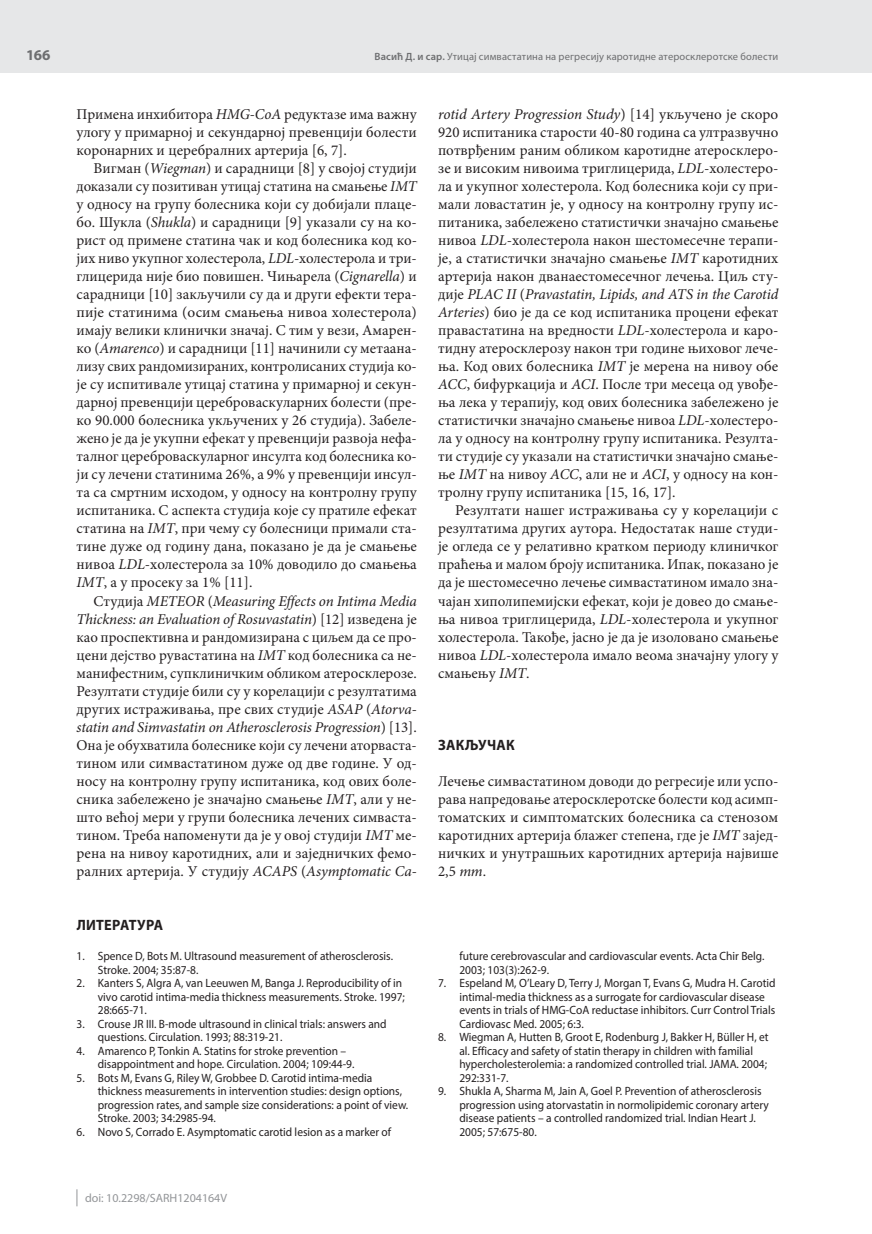
<style>
.page{position:relative;width:872px;height:1234px;background:#fff}
.page>*{position:absolute;margin:0;border:0;box-sizing:border-box;transform-origin:0 0}
.t1{font:15px/18px "Minion Pro";color:#231f20;text-align:justify}
.t2{font:700 15px "Myriad Pro";letter-spacing:.015em;color:#231f20;scale:.95 1}
.t3{font:700 15px "Myriad Pro";color:#6d6e70}
.t4{font:12px/13.5px "Myriad Pro";color:#231f20;scale:.95 1}
.t5{font:12px "Myriad Pro";color:#939598}
.t6{font:10.5px "Myriad Pro";letter-spacing:.015em;color:#6d6e70}
.s1{font-weight:600}
.s2{font-style:italic}
</style>
<div class="page">
<div style="left:0;top:0;width:872px;height:72px;background:#e6e7e8"></div>
<svg style="left:77px;top:1189px;width:1px;height:16px"></svg>
<p class="t3" style="left:26px;top:49px;width:26px">166</p>
<p class="t6" style="left:374px;top:52px;width:405px"><span class="s1">Васић Д. и сар.</span> Утицај симвастатина на регресију каротидне атеросклеротске болести</p>
<p class="t1" style="left:77px;top:107px;width:342px">При ме на ин хи би то ра <span class="s2">HMG-CoA</span> ре дук та зе има ва жну уло гу у при мар ној и се кун дар ној пре вен ци ји бо ле сти ко ро нар них и це ре брал них ар те ри ја [6, 7].</p>
<p class="t1" style="left:77px;top:161px;width:342px;text-indent:17px">Виг ман (<span class="s2">Wi eg man</span>) и са рад ни ци [8] у сво јој сту ди ји до ка за ли су по зи ти ван ути цај ста ти на на сма ње ње <span class="s2">IMT </span>у од но су на гру пу бо ле сни ка ко ји су до би ја ли пла це&shy;бо. Шу кла (<span class="s2">Shu kla</span>) и са рад ни ци [9] ука за ли су на ко&shy;рист од при ме не ста ти на чак и код бо ле сни ка код ко&shy;јих ни во укуп ног хо ле сте ро ла, <span class="s2">LDL</span>-хо ле сте ро ла и три&shy;гли це ри да ни је био по ви шен. Чи ња ре ла (<span class="s2">Cig na rel la</span>) и са рад ни ци [10] за кљу чи ли су да и дру ги ефек ти те ра&shy;пи је ста ти ни ма (осим сма ње ња ни воа хо ле сте ро ла) има ју ве ли ки кли нич ки зна чај. С тим у ве зи, Ама рен&shy;ко (<span class="s2">Ama ren co</span>) и са рад ни ци [11] начини ли су ме та а на&shy;ли зу свих ран до ми зи ра них, кон тро ли са них сту ди ја ко&shy;је су ис пи ти ва ле ути цај ста ти на у при мар ној и се кун&shy;дар ној пре вен ци ји це ре бро ва ску лар них бо ле сти (пре&shy;ко 90.000 бо ле сни ка укљу че них у 26 сту ди ја). За бе ле&shy;же но је да је укуп ни ефе кат у пре вен ци ји раз во ја не фа&shy;тал ног це ре бро ва ску лар ног ин сул та код бо ле сни ка ко&shy;ји су ле че ни ста ти ни ма 26%, а 9% у пре вен ци ји ин сул&shy;та са смрт ним ис хо дом, у од но су на кон трол ну гру пу ис пи та ни ка. С аспек та сту ди ја ко је су пра ти ле ефе кат ста ти на на <span class="s2">IMT</span>, при че му су бо ле сни ци при ма ли ста&shy;ти не ду же од го ди ну да на, по ка за но је да је сма ње ње ни воа <span class="s2">LDL</span>-хо ле сте ро ла за 10% до во ди ло до сма ње ња <span class="s2">IMT</span>, а у про се ку за 1% [11].</p>
<p class="t1" style="left:77px;top:593px;width:342px;text-indent:17px">Сту ди ја <span class="s2">ME TE OR</span> (<span class="s2">Me a su ring Ef fects on In ti ma Me dia Thic kness: an Eva lu a tion of Ro su va sta tin</span>) [12] из ве де на је као про спек тив на и ран до ми зи ра на с ци љем да се про&shy;це ни деј ство ру ва ста ти на на <span class="s2">IMT</span> код бо ле сни ка са не&shy;ма ни фест ним, суп кли нич ким об ли ком ате ро скле ро зе.<br>Ре зул та ти сту ди је би ли су у ко ре ла ци ји с ре зул та ти ма дру гих ис тра жи ва ња, пре свих сту ди је <span class="s2">ASAP</span> (<span class="s2">Ator va&shy;sta tin and Sim va sta tin on At he ro scle ro sis Pro gres sion</span>) [13].<br>Она је об у хва ти ла бо ле сни ке ко ји су ле че ни атор ва ста&shy;ти ном или сим ва ста ти ном ду же од две го ди не. У од&shy;но су на кон трол ну гру пу ис пи та ни ка, код ових бо ле&shy;сни ка за бе ле же но је зна чај но сма ње ње <span class="s2">IMT</span>, али у не&shy;што ве ћој ме ри у гру пи бо ле сни ка ле че них сим ва ста&shy;ти ном. Тре ба на по ме ну ти да је у овој сту ди ји <span class="s2">IMT</span> ме&shy;ре на на ни воу ка ро тид них, али и за јед нич ких фе мо&shy;рал них ар те ри ја. У сту ди ју <span class="s2">ACAPS</span> (<span class="s2">Asympto ma tic Ca-</span></p>
<p class="t2" style="left:77px;top:918px;width:93px">ЛИТЕРАТУРА</p>
<p class="t4" style="left:98px;top:950px;width:312px;text-indent:-21px">1. Spence D, Bots M. Ultrasound measurement of atherosclerosis.<br>Stroke. 2004; 35:87-8.</p>
<p class="t4" style="left:98px;top:977px;width:325px;text-indent:-21px">2. Kanters S, Algra A, van Leeuwen M, Banga J. Reproducibility of in vivo carotid intima-media thickness measurements. Stroke. 1997;<br>28:665-71.</p>
<p class="t4" style="left:98px;top:1018px;width:305px;text-indent:-21px">3. Crouse JR III. B-mode ultrasound in clinical trials: answers and questions. Circulation. 1993; 88:319-21.</p>
<p class="t4" style="left:98px;top:1045px;width:272px;text-indent:-21px">4. Amarenco P, Tonkin A. Statins for stroke prevention – disappointment and hope. Circulation. 2004; 109:44-9.</p>
<p class="t4" style="left:98px;top:1072px;width:328px;text-indent:-21px">5. Bots M, Evans G, Riley W, Grobbee D. Carotid intima-media thickness measurements in intervention studies: design options, progression rates, and sample size considerations: a point of view.<br>Stroke. 2003; 34:2985-94.</p>
<p class="t4" style="left:77px;top:1126px;width:332px">6. Novo S, Corrado E. Asymptomatic carotid lesion as a marker of</p>
<p class="t1" style="left:438px;top:107px;width:342px"><span class="s2">ro tid Ar tery Pro gres sion Study</span>) [14] укљу че но је ско ро 920 ис пи та ни ка ста ро сти 40-80 го ди на са ул тра звуч но по твр ђе ним ра ним об ли ком ка ро тид не ате ро скле ро&shy;зе и ви со ким ни во и ма три гли це ри да, <span class="s2">LDL</span>-хо ле сте ро&shy;ла и укуп ног хо ле сте ро ла. Код бо ле сни ка ко ји су при&shy;ма ли ло ва ста тин је, у од но су на кон трол ну гру пу ис&shy;пи та ни ка, за бе ле же но ста ти стич ки зна чај но сма ње ње ни воа <span class="s2">LDL</span>-хо ле сте ро ла на кон ше сто ме сеч не те ра пи&shy;је, а ста ти стич ки зна чај но сма ње ње <span class="s2">IMT</span> ка ро тид них ар те ри ја на кон два на е сто ме сеч ног ле че ња. Циљ сту&shy;ди је <span class="s2">PLAC II</span> (<span class="s2">Pra va sta tin, Li pids, and ATS in the Ca ro tid Ar te ri es</span>) био је да се код ис пи та ни ка про це ни ефе кат пра ва ста ти на на вред но сти <span class="s2">LDL</span>-хо ле сте ро ла и ка ро&shy;тид ну ате ро скле ро зу на кон три го ди не њи хо вог ле че&shy;ња. Код ових бо ле сни ка <span class="s2">IMT</span> је ме ре на на ни воу обе <span class="s2">ACC</span>, би фур ка ци ја и <span class="s2">ACI</span>. По сле три ме се ца од уво ђе&shy;ња ле ка у те ра пи ју, код ових бо ле сни ка за бе ле же но је ста ти стич ки зна чај но сма ње ње ни воа <span class="s2">LDL</span>-хо ле сте ро&shy;ла у од но су на кон трол ну гру пу ис пи та ни ка. Ре зул та&shy;ти сту ди је су ука за ли на ста ти стич ки зна чај но сма ње&shy;ње <span class="s2">IMT</span> на ни воу <span class="s2">ACC</span>, али не и <span class="s2">ACI</span>, у од но су на кон&shy;трол ну гру пу ис пи та ни ка [15, 16, 17].</p>
<p class="t1" style="left:438px;top:503px;width:342px;text-indent:17px">Ре зул та ти на шег ис тра жи ва ња су у ко ре ла ци ји с ре зул та ти ма дру гих ауто ра. Не до ста так на ше сту ди&shy;је огле да се у ре ла тив но крат ком пе ри о ду кли нич ког пра ће ња и ма лом бро ју ис пи та ни ка. Ипак, по ка за но је да је ше сто ме сеч но ле че ње сим ва ста ти ном има ло зна&shy;ча јан хи по ли пе миј ски ефе кат, ко ји је до вео до сма ње&shy;ња ни воа три гли це ри да, <span class="s2">LDL</span>-хо ле сте ро ла и укуп ног хо ле сте ро ла. Та ко ђе, ја сно је да је изо ло ва но сма ње ње ни воа <span class="s2">LDL</span>-хо ле сте ро ла има ло ве о ма зна чај ну уло гу у сма ње њу <span class="s2">IMT</span>.</p>
<p class="t2" style="left:438px;top:738px;width:82px">ЗАКЉУЧАК</p>
<p class="t1" style="left:438px;top:773px;width:342px">Ле че ње сим ва ста ти ном до во ди до ре гре си је или успо&shy;ра ва на пре до ва ње ате ро скле рот ске бо ле сти код асимп&shy;то мат ских и симп то мат ских бо ле сни ка са сте но зом ка ро тид них ар те ри ја бла жег сте пе на, где је <span class="s2">IMT</span> за јед&shy;нич ких и уну тра шњих ка ро тид них ар те ри ја нај ви ше 2,5 <span class="s2">mm</span>.</p>
<p class="t4" style="left:459px;top:950px;width:323px">future cerebrovascular and cardiovascular events. Acta Chir Belg.<br>2003; 103(3):262-9.</p>
<p class="t4" style="left:459px;top:977px;width:334px;text-indent:-21px">7. Espeland M, O’Leary D, Terry J, Morgan T, Evans G, Mudra H. Carotid intimal-media thickness as a surrogate for cardiovascular disease events in trials of HMG-CoA reductase inhibitors. Curr Control Trials Cardiovasc Med. 2005; 6:3.</p>
<p class="t4" style="left:459px;top:1031px;width:327px;text-indent:-21px">8. Wiegman A, Hutten B, Groot E, Rodenburg J, Bakker H, Büller H, et al. Efficacy and safety of statin therapy in children with familial hypercholesterolemia: a randomized controlled trial. JAMA. 2004; 292:331-7.</p>
<p class="t4" style="left:459px;top:1085px;width:327px;text-indent:-21px">9. Shukla A, Sharma M, Jain A, Goel P. Prevention of atherosclerosis progression using atorvastatin in normolipidemic coronary artery disease patients – a controlled randomized trial. Indian Heart J.<br>2005; 57:675-80.</p>
<p class="t5" style="left:85px;top:1192px;width:144px">doi: 10.2298/SARH1204164V</p>
</div>
